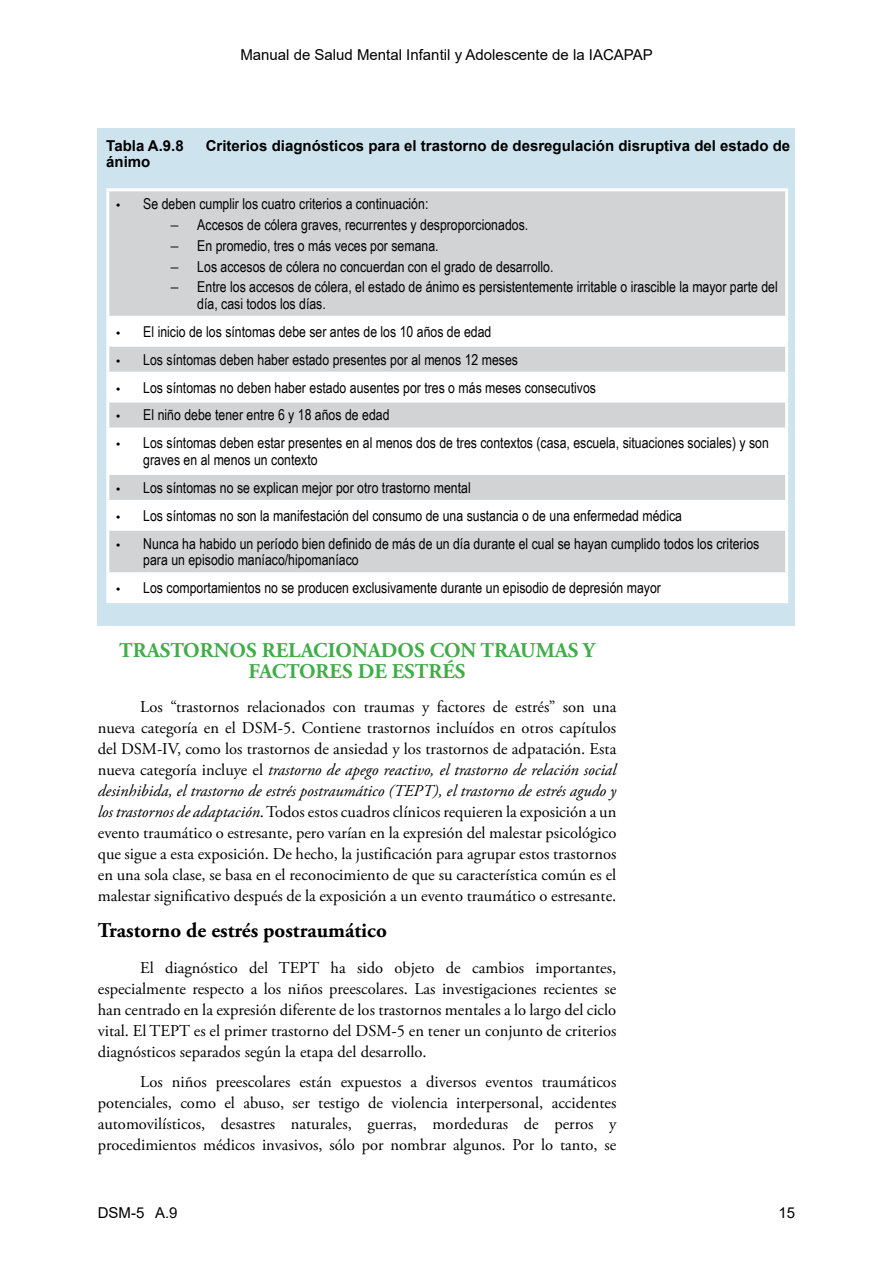
<style>
.page{position:relative;width:893px;height:1263px;background:#fff}
.page>*{position:absolute;margin:0;border:0;box-sizing:border-box;transform-origin:0 0}
.t1{font:700 21px/21px "Adobe Garamond Pro";color:#41ad49;text-align:center}
.t2{font:700 21px "Adobe Garamond Pro";color:#000}
.t3{font:16.5px/21px "Adobe Garamond Pro";color:#000;text-align:justify}
.t4{font:15px/20.7px "Arial Narrow";color:#000}
.t5{font:700 15px "Arial";color:#000}
.t6{font:15px "Arial";color:#000}
.s1{font-family:"Myriad Pro"}
.s2{font-style:italic}
</style>
<div class="page">
<div style="left:98px;top:128px;width:697px;height:497px;background:#cde4ef"></div>
<div style="left:109px;top:191px;width:676px;height:125px;background:#d1d3d4"></div>
<svg style="left:109px;top:319px;width:676px;height:281px;background:#eaebeb"></svg>
<hr style="left:106px;top:188px;width:682px;height:3px;background:#fff">
<hr style="left:106px;top:191px;width:3px;height:125px;background:#fff">
<hr style="left:785px;top:191px;width:3px;height:125px;background:#fff">
<hr style="left:106px;top:316px;width:682px;height:3px;background:#fff">
<hr style="left:106px;top:319px;width:3px;height:25px;background:#fff">
<hr style="left:785px;top:319px;width:3px;height:25px;background:#fff">
<hr style="left:106px;top:344px;width:682px;height:3px;background:#fff">
<hr style="left:106px;top:347px;width:3px;height:25px;background:#fff">
<hr style="left:785px;top:347px;width:3px;height:25px;background:#fff">
<hr style="left:106px;top:372px;width:682px;height:3px;background:#fff">
<hr style="left:106px;top:375px;width:3px;height:25px;background:#fff">
<hr style="left:785px;top:375px;width:3px;height:25px;background:#fff">
<hr style="left:106px;top:400px;width:682px;height:3px;background:#fff">
<hr style="left:106px;top:403px;width:3px;height:24px;background:#fff">
<hr style="left:785px;top:403px;width:3px;height:24px;background:#fff">
<hr style="left:106px;top:427px;width:682px;height:3px;background:#fff">
<hr style="left:106px;top:430px;width:3px;height:42px;background:#fff">
<hr style="left:785px;top:430px;width:3px;height:42px;background:#fff">
<hr style="left:106px;top:472px;width:682px;height:3px;background:#fff">
<hr style="left:106px;top:475px;width:3px;height:25px;background:#fff">
<hr style="left:785px;top:475px;width:3px;height:25px;background:#fff">
<hr style="left:106px;top:500px;width:682px;height:3px;background:#fff">
<hr style="left:106px;top:503px;width:3px;height:25px;background:#fff">
<hr style="left:785px;top:503px;width:3px;height:25px;background:#fff">
<hr style="left:106px;top:528px;width:682px;height:3px;background:#fff">
<hr style="left:106px;top:531px;width:3px;height:41px;background:#fff">
<hr style="left:785px;top:531px;width:3px;height:41px;background:#fff">
<hr style="left:106px;top:572px;width:682px;height:3px;background:#fff">
<hr style="left:106px;top:575px;width:3px;height:25px;background:#fff">
<hr style="left:785px;top:575px;width:3px;height:25px;background:#fff">
<hr style="left:106px;top:600px;width:682px;height:3px;background:#fff">
<p class="t6" style="left:240px;top:45px;width:414px">Manual de Salud Mental Infantil y Adolescente de la IACAPAP</p>
<p class="t5" style="left:106px;top:135px;width:79px">Tabla A.9.8</p>
<p class="t5" style="left:206px;top:135px;width:586px">Criterios diagnósticos para el trastorno de desregulación disruptiva del estado de</p>
<p class="t5" style="left:106px;top:151px;width:46px">ánimo</p>
<p class="t4" style="left:170px;top:193px;width:609px;text-indent:-54px"><span class="s1">•</span> Se deben cumplir los cuatro criterios a continuación:<br><span class="s1">−</span> Accesos de cólera graves, recurrentes y desproporcionados.<br><span class="s1">−</span> En promedio, tres o más veces por semana.<br><span class="s1">−</span> Los accesos de cólera no concuerdan con el grado de desarrollo.<br><span class="s1">−</span> Entre los accesos de cólera, el estado de ánimo es persistentemente irritable o irascible la mayor parte del</p>
<p class="t4" style="left:197px;top:293px;width:130px">día, casi todos los días.</p>
<p class="t4" style="left:116px;top:320px;width:377px"><span class="s1">•</span> El inicio de los síntomas debe ser antes de los 10 años de edad</p>
<p class="t4" style="left:116px;top:348px;width:403px"><span class="s1">•</span> Los síntomas deben haber estado presentes por al menos 12 meses</p>
<p class="t4" style="left:116px;top:376px;width:481px"><span class="s1">•</span> Los síntomas no deben haber estado ausentes por tres o más meses consecutivos</p>
<p class="t4" style="left:116px;top:404px;width:275px"><span class="s1">•</span> El niño debe tener entre 6 y 18 años de edad</p>
<p class="t4" style="left:143px;top:434px;width:627px;line-height:16.5px;text-indent:-27px"><span class="s1">•</span> Los síntomas deben estar presentes en al menos dos de tres contextos (casa, escuela, situaciones sociales) y son graves en al menos un contexto</p>
<p class="t4" style="left:116px;top:477px;width:356px"><span class="s1">•</span> Los síntomas no se explican mejor por otro trastorno mental</p>
<p class="t4" style="left:116px;top:505px;width:567px"><span class="s1">•</span> Los síntomas no son la manifestación del consumo de una sustancia o de una enfermedad médica</p>
<p class="t4" style="left:143px;top:535px;width:618px;line-height:16.5px;text-indent:-27px"><span class="s1">•</span> Nunca ha habido un período bien definido de más de un día durante el cual se hayan cumplido todos los criterios para un episodio maníaco/hipomaníaco</p>
<p class="t4" style="left:116px;top:577px;width:546px"><span class="s1">•</span> Los comportamientos no se producen exclusivamente durante un episodio de depresión mayor</p>
<p class="t1" style="left:119px;top:641px;width:477px">TRASTORNOS RELACIONADOS CON TRAUMAS Y<br>FACTORES DE ESTRÉS</p>
<p class="t3" style="left:98px;top:697px;width:520px;text-indent:43px">Los “trastornos relacionados con traumas y factores de estrés” son una nueva categoría en el DSM-5. Contiene trastornos incluídos en otros capítulos del DSM-IV, como los trastornos de ansiedad y los trastornos de adpatación. Esta nueva categoría incluye el <span class="s2">trastorno de apego reactivo, el trastorno de relación social desinhibida, el trastorno de estrés postraumático (TEPT), el trastorno de estrés agudo y los trastornos de adaptación</span>. Todos estos cuadros clínicos requieren la exposición a un evento traumático o estresante, pero varían en la expresión del malestar psicológico que sigue a esta exposición. De hecho, la justificación para agrupar estos trastornos en una sola clase, se basa en el reconocimiento de que su característica común es el malestar significativo después de la exposición a un evento traumático o estresante.</p>
<p class="t2" style="left:98px;top:918px;width:291px">Trastorno de estrés postraumático</p>
<p class="t3" style="left:98px;top:958px;width:520px;text-indent:43px">El diagnóstico del TEPT ha sido objeto de cambios importantes, especialmente respecto a los niños preescolares. Las investigaciones recientes se han centrado en la expresión diferente de los trastornos mentales a lo largo del ciclo vital. El TEPT es el primer trastorno del DSM-5 en tener un conjunto de criterios diagnósticos separados según la etapa del desarrollo.</p>
<p class="t3" style="left:98px;top:1071px;width:520px;text-indent:43px">Los niños preescolares están expuestos a diversos eventos traumáticos potenciales, como el abuso, ser testigo de violencia interpersonal, accidentes automovilísticos, desastres naturales, guerras, mordeduras de perros y procedimientos médicos invasivos, sólo por nombrar algunos. Por lo tanto, se</p>
<p class="t6" style="left:98px;top:1202px;width:81px">DSM-5 A.9</p>
<p class="t6" style="left:778px;top:1202px;width:18px">15</p>
</div>
